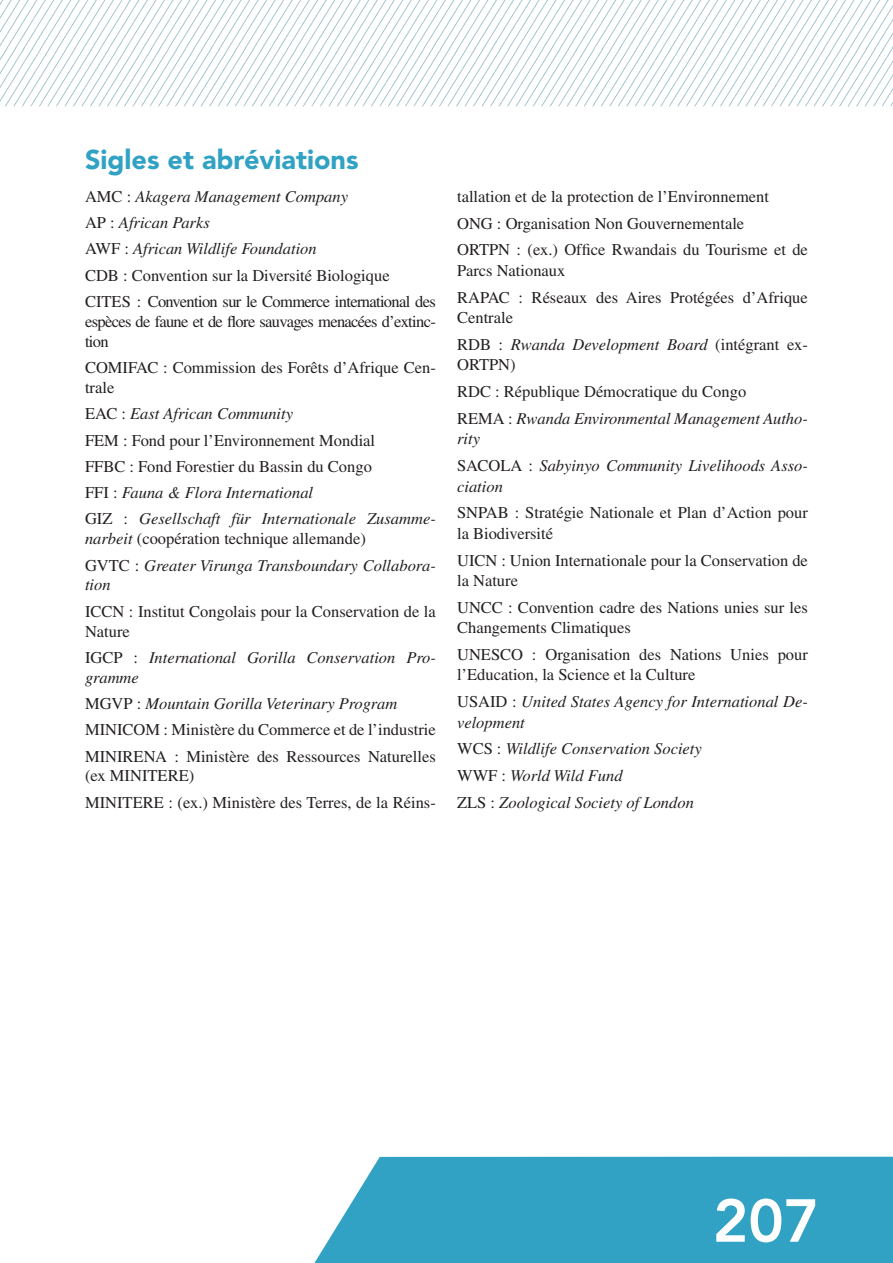
<style>
.page{position:relative;width:893px;height:1263px;background:#fff}
.page>*{position:absolute;margin:0;border:0;box-sizing:border-box;transform-origin:0 0}
.t1{font:800 60px "Avenir LT Std";color:#fff}
.t2{font:900 27px "Avenir LT Std";color:#31a2c3}
.t3{font:16.5px/26.8px "Times";color:#231f20}
.t4{font:italic 16.5px/26.2px "Times";color:#231f20}
.t5{font:16.5px/26.2px "Times";letter-spacing:-.03em;color:#231f20}
.t6{font:16.5px/20px "Times";letter-spacing:-.04em;color:#231f20}
.s1{font-style:italic}
.s2{font-style:normal}
</style>
<div class="page">
<div style="left:314px;top:1157px;width:579px;height:106px;background:#31a2c3"></div>
<img style="left:0;top:0;width:893px;height:107px">
<h2 class="t2" style="left:85px;top:144px;width:275px">Sigles et abréviations</h2>
<p class="t5" style="left:85px;top:183px;width:352px">AMC : <span class="s1">Akagera Management Company<br></span>AP : <span class="s1">African Parks<br></span>AWF : <span class="s1">African Wildlife Foundation<br></span>CDB : Convention sur la Diversité Biologique CITES : Convention sur le Commerce international des</p>
<p class="t6" style="left:85px;top:311px;width:352px">espèces de faune et de flore sauvages menacées d’extinc&shy;tion</p>
<p class="t3" style="left:85px;top:357px;width:352px;line-height:20px">COMIFAC : Commission des Forêts d’Afrique Cen&shy;trale</p>
<p class="t4" style="left:85px;top:401px;width:352px"><span class="s2">EAC :</span> East African Community<br><span class="s2">FEM : Fond pour l’Environnement Mondial<br>FFBC : Fond Forestier du Bassin du Congo<br>FFI :</span> Fauna &amp; Flora International<br><span class="s2">GIZ :</span> Gesellschaft für Internationale Zusamme-</p>
<p class="t4" style="left:85px;top:526px;width:352px">narbeit <span class="s2">(coopération technique allemande)<br>GVTC :</span> Greater Virunga Transboundary Collabora-</p>
<p class="t4" style="left:85px;top:572px;width:27px">tion</p>
<p class="t3" style="left:85px;top:601px;width:352px;line-height:20px">ICCN : Institut Congolais pour la Conservation de la<br>Nature</p>
<p class="t4" style="left:85px;top:647px;width:352px;line-height:20px"><span class="s2">IGCP :</span> International Gorilla Conservation Pro&shy;gramme</p>
<p class="t3" style="left:85px;top:690px;width:352px;line-height:26.2px">MGVP : <span class="s1">Mountain Gorilla Veterinary Program<br></span>MINICOM : Ministère du Commerce et de l’industrie<br>MINIRENA : Ministère des Ressources Naturelles</p>
<p class="t3" style="left:85px;top:763px;width:352px;line-height:26.2px">(ex MINITERE)<br>MINITERE : (ex.) Ministère des Terres, de la Réins-</p>
<p class="t3" style="left:457px;top:183px;width:352px">tallation et de la protection de l’Environnement<br>ONG : Organisation Non Gouvernementale<br>ORTPN : (ex.) Office Rwandais du Tourisme et de</p>
<p class="t3" style="left:457px;top:257px;width:352px">Parcs Nationaux<br>RAPAC : Réseaux des Aires Protégées d’Afrique</p>
<p class="t3" style="left:457px;top:304px;width:352px">Centrale<br>RDB : <span class="s1">Rwanda Development Board</span> (intégrant ex-</p>
<p class="t3" style="left:457px;top:351px;width:352px">ORTPN)<br>RDC : République Démocratique du Congo<br>REMA : <span class="s1">Rwanda Environmental Management Autho-</span></p>
<p class="t4" style="left:457px;top:425px;width:352px;line-height:26.8px">rity<br><span class="s2">SACOLA :</span> Sabyinyo Community Livelihoods Asso-</p>
<p class="t4" style="left:457px;top:473px;width:47px">ciation</p>
<p class="t3" style="left:457px;top:502px;width:352px;line-height:20.4px">SNPAB : Stratégie Nationale et Plan d’Action pour la Biodiversité</p>
<p class="t3" style="left:457px;top:550px;width:352px;line-height:20.4px">UICN : Union Internationale pour la Conservation de la Nature</p>
<p class="t3" style="left:457px;top:597px;width:352px;line-height:20.4px">UNCC : Convention cadre des Nations unies sur les<br>Changements Climatiques</p>
<p class="t3" style="left:457px;top:644px;width:352px;line-height:20.4px">UNESCO : Organisation des Nations Unies pour l’Education, la Science et la Culture</p>
<p class="t4" style="left:457px;top:691px;width:352px;line-height:20.4px"><span class="s2">USAID :</span> United States Agency for International De&shy;velopment</p>
<p class="t4" style="left:457px;top:735px;width:246px;line-height:26.8px"><span class="s2">WCS :</span> Wildlife Conservation Society<br><span class="s2">WWF :</span> World Wild Fund<br><span class="s2">ZLS :</span> Zoological Society of London</p>
<h1 class="t1" style="left:713px;top:1185px;width:108px">207</h1>
</div>
